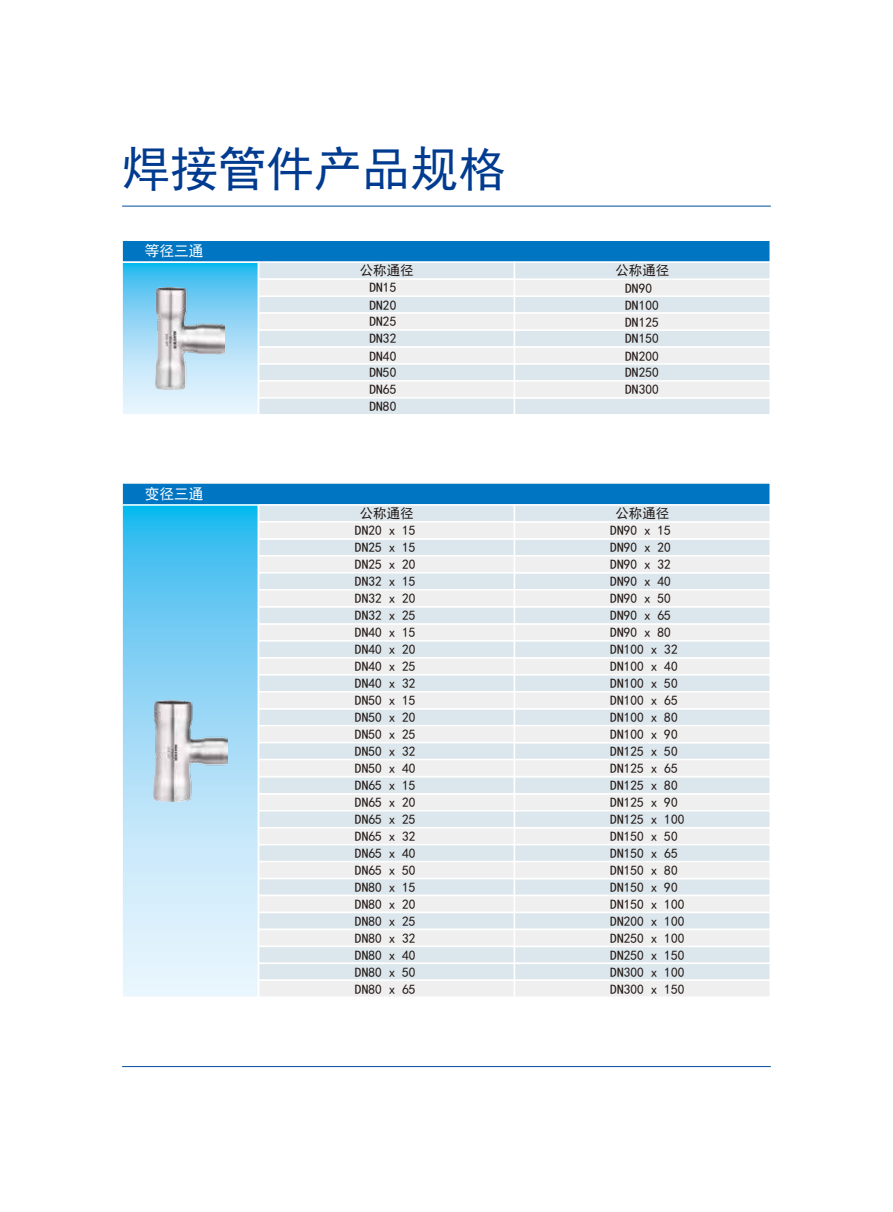
<style>
.page{position:relative;width:893px;height:1212px;background:#fff}
.page>*{position:absolute;margin:0;border:0;box-sizing:border-box;transform-origin:0 0}
.t1{font:48px "Sim Hei";color:#003b90}
.t2{font:14.7px "Sim Hei";color:#fff}
.t3{font:13.5px/17px "Sim Hei";color:#221815;text-align:justify}
</style>
<div class="page">
<hr style="left:122px;top:1066px;width:649px;height:1px;background:#004f9d">
<hr style="left:122px;top:206px;width:649px;height:1px;background:#004f9d">
<svg style="left:122px;top:483px;width:648px;height:513px"></svg>
<svg style="left:123px;top:506px;width:134px;height:490px;background:#9bdaf6"></svg>
<div style="left:121px;top:504px;width:138px;height:494px;border:1px solid #fff"></div>
<img style="left:154px;top:701px;width:73px;height:101px">
<svg style="left:122px;top:241px;width:648px;height:173px"></svg>
<svg style="left:123px;top:263px;width:134px;height:151px;background:#98d9f6"></svg>
<div style="left:121px;top:261px;width:138px;height:155px;border:1px solid #fff"></div>
<img style="left:156px;top:288px;width:69px;height:101px">
<h1 class="t1" style="left:122px;top:145px;width:386px">焊接管件产品规格</h1>
<p class="t2" style="left:145px;top:243px;width:60px">等径三通</p>
<p class="t2" style="left:145px;top:486px;width:60px">变径三通</p>
<p class="t3" style="left:360px;top:262px;width:55px">公称通径</p>
<p class="t3" style="left:615px;top:262px;width:55px">公称通径</p>
<p class="t3" style="left:369px;top:279px;width:28px">DN15</p>
<p class="t3" style="left:369px;top:313px;width:28px">DN25<br>DN32<br>DN40</p>
<p class="t3" style="left:369px;top:296px;width:28px">DN20</p>
<p class="t3" style="left:625px;top:279px;width:35px;text-align:left">DN90<br>DN100<br>DN125<br>DN150</p>
<p class="t3" style="left:625px;top:347px;width:35px">DN200</p>
<p class="t3" style="left:369px;top:364px;width:28px">DN50<br>DN65<br>DN80</p>
<p class="t3" style="left:625px;top:364px;width:35px">DN250<br>DN300</p>
<p class="t3" style="left:360px;top:504px;width:56px">公称通径</p>
<p class="t3" style="left:615px;top:504px;width:55px">公称通径</p>
<p class="t3" style="left:355px;top:522px;width:62px">DN20 x 15</p>
<p class="t3" style="left:355px;top:556px;width:62px">DN25 x 20<br>DN32 x 15<br>DN32 x 20</p>
<p class="t3" style="left:355px;top:624px;width:62px">DN40 x 15</p>
<p class="t3" style="left:355px;top:539px;width:62px">DN25 x 15</p>
<p class="t3" style="left:355px;top:607px;width:62px">DN32 x 25</p>
<p class="t3" style="left:355px;top:641px;width:62px">DN40 x 20<br>DN40 x 25<br>DN40 x 32</p>
<p class="t3" style="left:355px;top:709px;width:62px">DN50 x 20</p>
<p class="t3" style="left:355px;top:692px;width:62px">DN50 x 15</p>
<p class="t3" style="left:355px;top:726px;width:62px">DN50 x 25<br>DN50 x 32<br>DN50 x 40</p>
<p class="t3" style="left:355px;top:794px;width:62px">DN65 x 20</p>
<p class="t3" style="left:355px;top:777px;width:62px">DN65 x 15</p>
<p class="t3" style="left:355px;top:811px;width:62px">DN65 x 25<br>DN65 x 32<br>DN65 x 40<br>DN65 x 50<br>DN80 x 15<br>DN80 x 20<br>DN80 x 25<br>DN80 x 32<br>DN80 x 40<br>DN80 x 50<br>DN80 x 65</p>
<p class="t3" style="left:610px;top:522px;width:62px">DN90 x 15</p>
<p class="t3" style="left:610px;top:539px;width:76px;text-align:left">DN90 x 20<br>DN90 x 32<br>DN90 x 40<br>DN90 x 50<br>DN90 x 65<br>DN90 x 80<br>DN100 x 32<br>DN100 x 40<br>DN100 x 50<br>DN100 x 65<br>DN100 x 80<br>DN100 x 90<br>DN125 x 50<br>DN125 x 65<br>DN125 x 80<br>DN125 x 90<br>DN125 x 100<br>DN150 x 50<br>DN150 x 65<br>DN150 x 80<br>DN150 x 90<br>DN150 x 100</p>
<p class="t3" style="left:610px;top:930px;width:76px">DN250 x 100</p>
<p class="t3" style="left:610px;top:913px;width:76px">DN200 x 100</p>
<p class="t3" style="left:610px;top:946px;width:76px">DN250 x 150<br>DN300 x 100<br>DN300 x 150</p>
</div>
